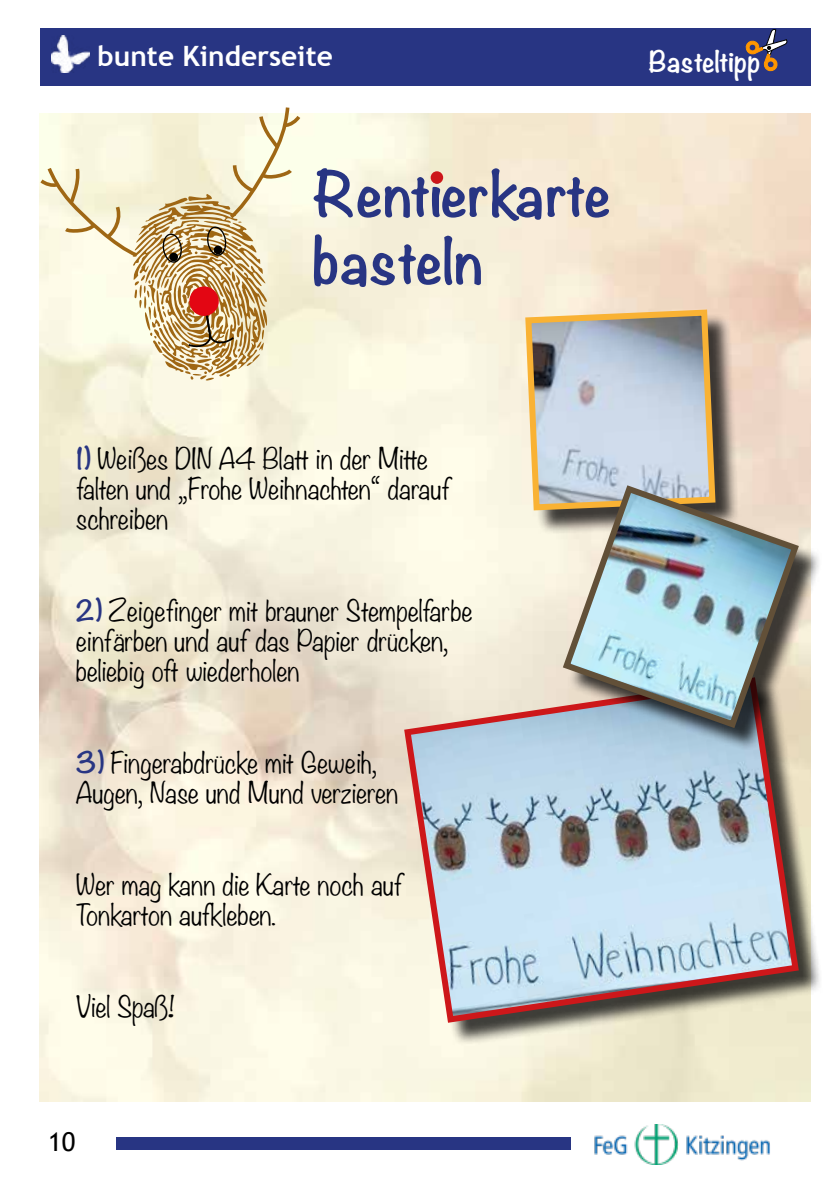
<style>
.page{position:relative;width:840px;height:1191px;background:#fff}
.page>*{position:absolute;margin:0;border:0;box-sizing:border-box;transform-origin:0 0}
.t1{font:700 56px/67.2px "Noteworthy";color:#283583}
.t2{font:700 28px "Trebuchet MS";color:#fff}
.t3{font:300 26px/30px "Noteworthy";color:#000}
.t4{font:700 26px "Noteworthy";color:#fff}
.t5{font:26px "Trebuchet MS";color:#000}
.s1{font-weight:700;color:#283583}
</style>
<div class="page">
<div style="left:40px;top:28px;width:770px;height:57px;background:#283583"></div>
<img style="left:594px;top:1124px;width:176px;height:40px">
<img style="left:51px;top:35px;width:39px;height:37px">
<div style="left:116px;top:1137px;width:454px;height:12px;background:#283583"></div>
<div style="left:528px;top:313px;width:211px;height:222px;background:#000;opacity:.75"></div>
<svg style="left:522px;top:306px;width:196px;height:207px;background:#c0c1bf"></svg>
<div style="left:407px;top:681px;width:415px;height:366px;background:#000;opacity:.75"></div>
<svg style="left:400px;top:674px;width:401px;height:352px;background:#bbc2c8"></svg>
<div style="left:567px;top:490px;width:255px;height:262px;background:#000;opacity:.75"></div>
<img style="left:558px;top:481px;width:244px;height:251px">
<svg style="left:745px;top:29px;width:42px;height:42px"></svg>
<div style="left:430px;top:171px;width:13px;height:13px;background:#cd171a;border-radius:50%"></div>
<svg style="left:39px;top:107px;width:264px;height:273px;background:#e9debf"></svg>
<p class="t2" style="left:97px;top:40px;width:237px">bunte Kinderseite</p>
<h1 class="t1" style="left:311px;top:156px;width:301px">Rentierkarte basteln</h1>
<p class="t4" style="left:648px;top:39px;width:114px">Basteltipp</p>
<p class="t3" style="left:76px;top:442px;width:376px"><span class="s1">1)</span> Weißes DIN A4 Blatt in der Mitte falten und „Frohe Weihnachten“ darauf schreiben</p>
<p class="t3" style="left:76px;top:594px;width:398px"><span class="s1">2)</span> Zeigefinger mit brauner Stempelfarbe einfärben und auf das Papier drücken, beliebig oft wiederholen</p>
<p class="t3" style="left:76px;top:746px;width:323px"><span class="s1">3)</span> Fingerabdrücke mit Geweih,<br>Augen, Nase und Mund verzieren</p>
<p class="t3" style="left:76px;top:868px;width:328px">Wer mag kann die Karte noch auf<br>Tonkarton aufkleben.</p>
<p class="t3" style="left:76px;top:990px;width:100px">Viel Spaß!</p>
<p class="t5" style="left:48px;top:1126px;width:29px">10</p>
</div>
